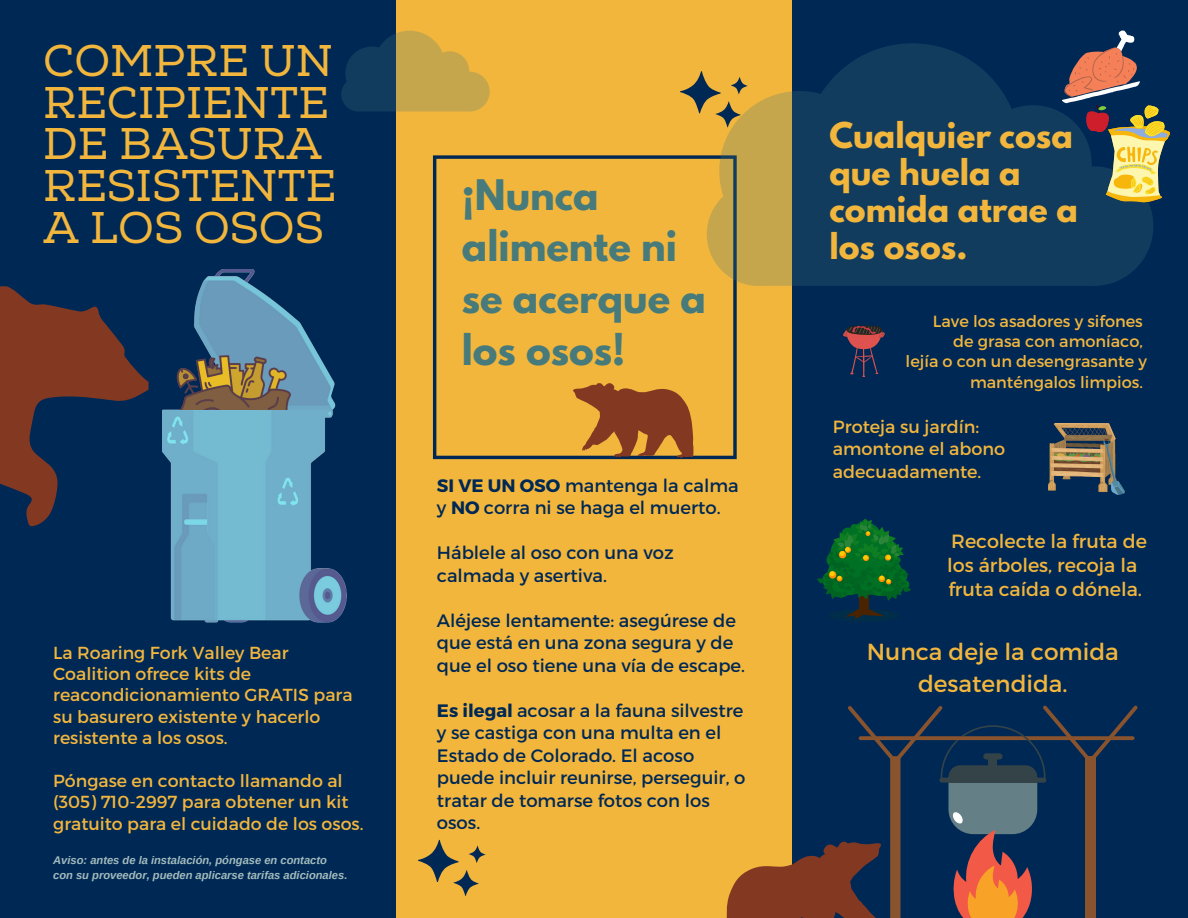
<style>
.page{position:relative;width:1188px;height:918px;background:#002855}
.page>*{position:absolute;margin:0;border:0;box-sizing:border-box;transform-origin:0 0}
.t1{font:44.25px/41.7px "Nexa Slab";color:#f2b63d}
.t2{font:700 37.35px/51.8px "League Spartan";color:#477a7b}
.t3{font:700 31.5px/37.2px "League Spartan";color:#f2b63d}
.t4{font:23.25px/31.5px "Montserrat";color:#f2b63d;text-align:center}
.t5{font:19.05px "Montserrat";color:#f2b63d}
.t6{font:18px/22.5px "Montserrat";color:#002855}
.t7{font:17.55px/22.5px "Montserrat";color:#f2b63d}
.t8{font:17.4px/21.3px "Montserrat";color:#f2b63d}
.t9{font:16.05px/20.2px "Montserrat";color:#f2b63d;text-align:right}
.t10{font:italic 700 11.1px "Arimo";color:#a3bcbd}
.s1{font-weight:700}
</style>
<div class="page">
<div style="left:396px;top:1px;width:396px;height:917px;background:#f2b63d"></div>
<svg style="left:680px;top:71px;width:27px;height:43px"></svg>
<svg style="left:418px;top:840px;width:67px;height:56px"></svg>
<svg style="left:433px;top:155px;width:304px;height:304px"></svg>
<svg style="left:341px;top:31px;width:149px;height:81px"></svg>
<svg style="left:572px;top:382px;width:121px;height:77px"></svg>
<img style="left:162px;top:269px;width:185px;height:353px">
<svg style="left:707px;top:43px;width:446px;height:243px;fill:#123c5e"></svg>
<img style="left:1048px;top:423px;width:77px;height:71px">
<div style="left:828px;top:609px;width:72px;height:13px;background:#002d49;border-radius:50%"></div>
<div style="left:859px;top:587px;width:9px;height:28px;background:#4a2400"></div>
<svg style="left:845px;top:607px;width:39px;height:12px"></svg>
<svg style="left:817px;top:518px;width:94px;height:83px"></svg>
<svg style="left:843px;top:325px;width:42px;height:52px"></svg>
<svg style="left:1049px;top:30px;width:121px;height:172px"></svg>
<img style="left:175px;top:355px;width:123px;height:54px">
<svg style="left:726px;top:705px;width:412px;height:213px"></svg>
<svg style="left:0;top:286px;width:149px;height:241px"></svg>
<p class="t1" style="left:43px;top:41px;width:295px">COMPRE UN<br>RECIPIENTE<br>DE BASURA<br>RESISTENTE<br>A LOS OSOS</p>
<p class="t8" style="left:53px;top:641px;width:301px">La Roaring Fork Valley Bear<br>Coalition ofrece kits de reacondicionamiento GRATIS para su basurero existente y hacerlo resistente a los osos.</p>
<p class="t8" style="left:53px;top:769px;width:291px">Póngase en contacto llamando al</p>
<p class="t8" style="left:53px;top:791px;width:312px">(305) 710-2997 para obtener un kit gratuito para el cuidado de los osos.</p>
<p class="t10" style="left:53px;top:854px;width:275px">Aviso: antes de la instalación, póngase en contacto</p>
<p class="t10" style="left:53px;top:869px;width:296px">con su proveedor, pueden aplicarse tarifas adicionales.</p>
<p class="t2" style="left:462px;top:174px;width:245px">¡Nunca alimente ni se acerque a los osos!</p>
<p class="t6" style="left:437px;top:473px;width:303px"><span class="s1">SI VE UN OSO</span> mantenga la calma y <span class="s1">NO</span> corra ni se haga el muerto.</p>
<p class="t6" style="left:437px;top:541px;width:238px">Háblele al oso con una voz calmada y asertiva.</p>
<p class="t6" style="left:437px;top:608px;width:310px">Aléjese lentamente: asegúrese de que está en una zona segura y de que el oso tiene una vía de escape.</p>
<p class="t6" style="left:437px;top:698px;width:310px"><span class="s1">Es ilegal</span> acosar a la fauna silvestre y se castiga con una multa en el<br>Estado de Colorado. El acoso puede incluir reunirse, perseguir, o tratar de tomarse fotos con los osos.</p>
<p class="t3" style="left:829px;top:120px;width:250px">Cualquier cosa que huela a comida atrae a los osos.</p>
<p class="t9" style="left:933px;top:310px;width:212px">Lave los asadores y sifones</p>
<p class="t9" style="left:953px;top:330px;width:191px">de grasa con amoníaco,</p>
<p class="t9" style="left:906px;top:351px;width:243px">lejía o con un desengrasante y manténgalos limpios.</p>
<p class="t7" style="left:833px;top:414px;width:148px">Proteja su jardín:</p>
<p class="t7" style="left:833px;top:437px;width:174px">amontone el abono adecuadamente.</p>
<p class="t5" style="left:951px;top:529px;width:197px">Recolecte la fruta de</p>
<p class="t5" style="left:947px;top:553px;width:191px">los árboles, recoja la</p>
<p class="t5" style="left:948px;top:577px;width:195px">fruta caída o dónela.</p>
<p class="t4" style="left:867px;top:635px;width:253px">Nunca deje la comida desatendida.</p>
</div>
